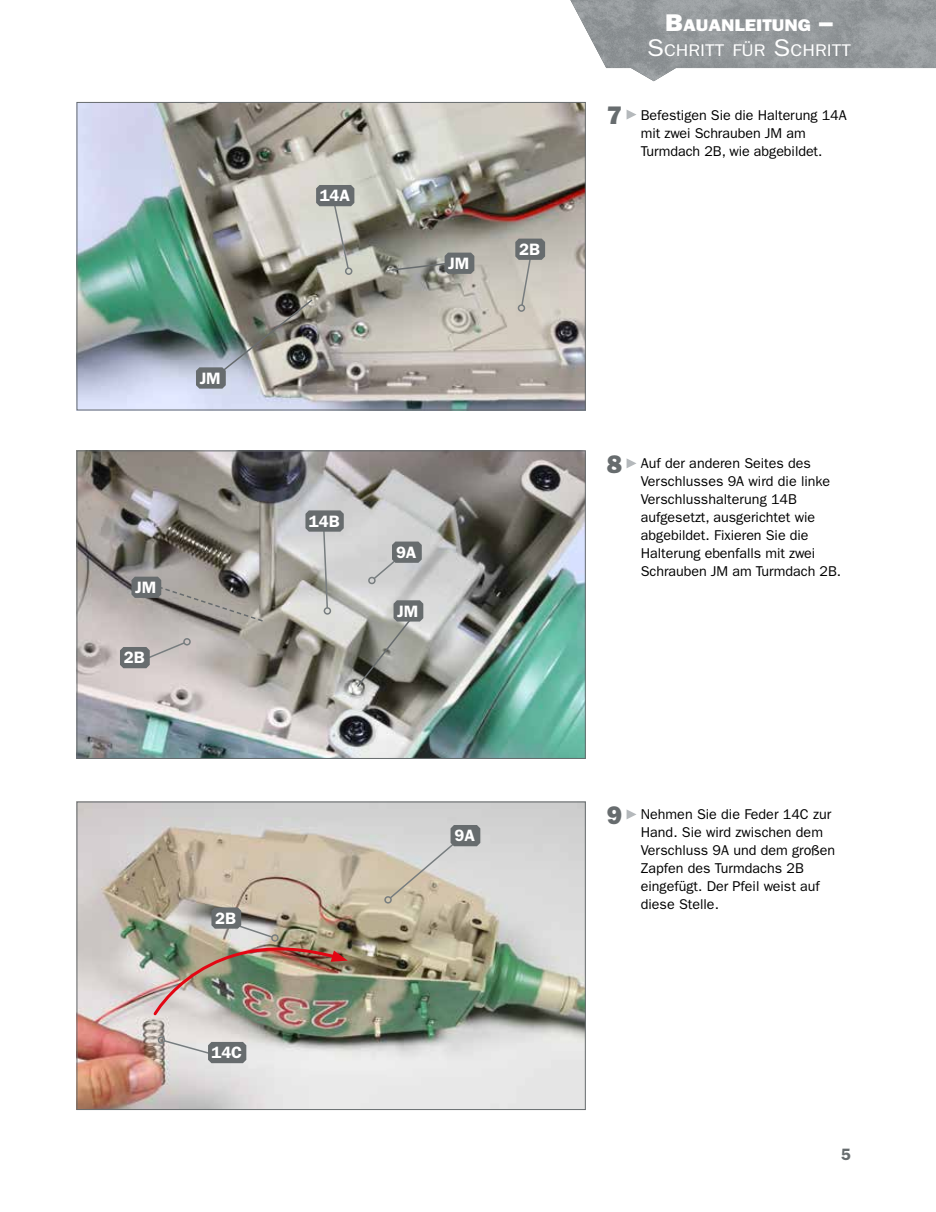
<style>
.page{position:relative;width:936px;height:1212px;background:#fff}
.page>*{position:absolute;margin:0;border:0;box-sizing:border-box;transform-origin:0 0}
.t1{font:16.95px "ITC Franklin Gothic Std";color:#fff;scale:1.12 1}
.t2{font:16.95px "ITC Franklin Gothic Std Hvy";color:#fff;scale:1.12 1}
.t3{font:600 16.5px "ITC Franklin Gothic Std";color:#fff}
.t4{font:600 16.5px "ITC Franklin Gothic Std";color:#676c6e}
.t5{font:14.25px/18px "ITC Franklin Gothic Std";color:#000}
.s1{font-size:24.3px}
.s2{font-family:"ITC Franklin Gothic Std Hvy";font-size:25.5px;color:#676c6e}
</style>
<div class="page">
<img style="left:570px;top:0;width:365px;height:81px">
<img style="left:79px;top:104px;width:504px;height:304px">
<div style="left:77px;top:102px;width:508px;height:308px;border:1px solid #676c6e"></div>
<svg style="left:626px;top:110px;width:10px;height:10px"></svg>
<img style="left:79px;top:452px;width:504px;height:305px">
<div style="left:77px;top:450px;width:508px;height:309px;border:1px solid #676c6e"></div>
<svg style="left:626px;top:458px;width:10px;height:10px"></svg>
<img style="left:79px;top:803px;width:504px;height:305px">
<div style="left:77px;top:801px;width:508px;height:309px;border:1px solid #676c6e"></div>
<svg style="left:626px;top:809px;width:10px;height:10px"></svg>
<div style="left:323px;top:607px;width:8px;height:8px;border:2px solid #777d7f;border-radius:50%"></div>
<svg style="left:305px;top:510px;width:39px;height:99px"></svg>
<svg style="left:120px;top:637px;width:70px;height:31px"></svg>
<svg style="left:368px;top:541px;width:54px;height:45px"></svg>
<div style="left:517px;top:304px;width:8px;height:8px;border:2px solid #777d7f;border-radius:50%"></div>
<svg style="left:515px;top:239px;width:30px;height:68px"></svg>
<div style="left:344px;top:267px;width:9px;height:8px;border:2px solid #777d7f;border-radius:3px"></div>
<svg style="left:316px;top:185px;width:38px;height:85px"></svg>
<svg style="left:390px;top:253px;width:84px;height:21px"></svg>
<img style="left:196px;top:298px;width:118px;height:91px">
<svg style="left:131px;top:577px;width:133px;height:46px"></svg>
<svg style="left:355px;top:600px;width:68px;height:89px"></svg>
<div style="left:157px;top:1036px;width:8px;height:8px;border:2px solid #777d7f;border-radius:3px"></div>
<svg style="left:162px;top:1039px;width:84px;height:24px"></svg>
<img style="left:152px;top:907px;width:196px;height:110px">
<svg style="left:384px;top:825px;width:96px;height:80px"></svg>
<p class="t3" style="left:200px;top:368px;width:23px">JM</p>
<p class="t3" style="left:135px;top:577px;width:23px">JM</p>
<p class="t3" style="left:124px;top:648px;width:22px">2B</p>
<p class="t3" style="left:215px;top:908px;width:22px">2B</p>
<p class="t3" style="left:211px;top:1043px;width:32px">14C</p>
<p class="t3" style="left:319px;top:186px;width:32px">14A</p>
<p class="t3" style="left:448px;top:253px;width:23px">JM</p>
<p class="t3" style="left:519px;top:239px;width:22px">2B</p>
<p class="t2" style="left:665px;top:15px;width:151px"><span class="s1">B</span>AUANLEITUNG <span class="s1">–</span></p>
<p class="t1" style="left:647px;top:41px;width:183px"><span class="s1">S</span>CHRITT FÜR <span class="s1">S</span>CHRITT</p>
<p class="t5" style="left:640px;top:106px;width:207px;text-indent:-34px"><span class="s2">7</span> Befestigen Sie die Halterung 14A mit zwei Schrauben JM am<br>Turmdach 2B, wie abgebildet.</p>
<p class="t3" style="left:309px;top:511px;width:32px">14B</p>
<p class="t3" style="left:396px;top:542px;width:22px">9A</p>
<p class="t3" style="left:397px;top:601px;width:23px">JM</p>
<p class="t5" style="left:640px;top:455px;width:202px;text-indent:-34px"><span class="s2">8</span> Auf der anderen Seites des<br>Verschlusses 9A wird die linke<br>Verschlusshalterung 14B aufgesetzt, ausgerichtet wie abgebildet. Fixieren Sie die<br>Halterung ebenfalls mit zwei<br>Schrauben JM am Turmdach 2B.</p>
<p class="t3" style="left:454px;top:826px;width:22px">9A</p>
<p class="t5" style="left:640px;top:806px;width:196px;text-indent:-34px"><span class="s2">9</span> Nehmen Sie die Feder 14C zur<br>Hand. Sie wird zwischen dem<br>Verschluss 9A und dem großen<br>Zapfen des Turmdachs 2B eingefügt. Der Pfeil weist auf diese Stelle.</p>
<p class="t4" style="left:840px;top:1144px;width:11px">5</p>
</div>
